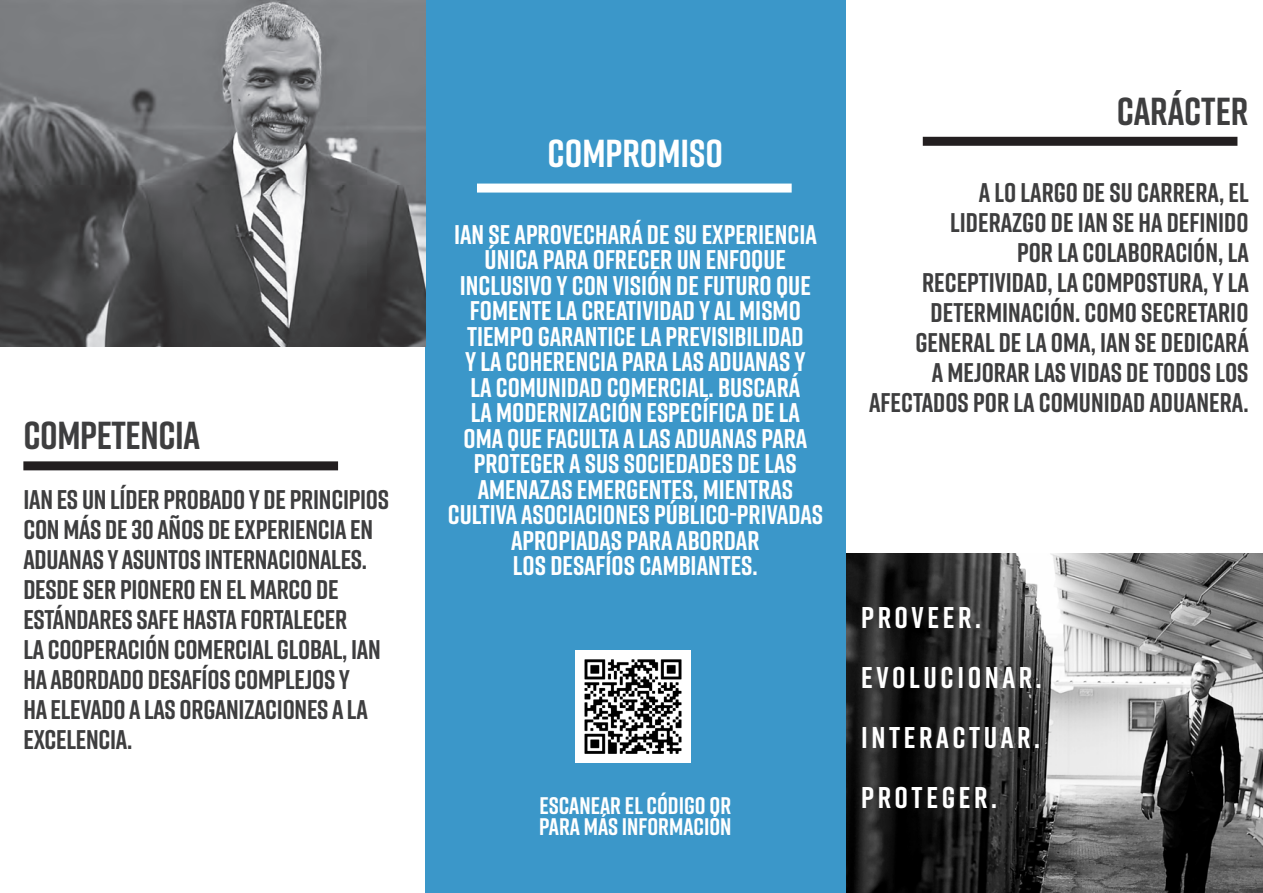
<style>
.page{position:relative;width:1263px;height:893px;background:#fff}
.page>*{position:absolute;margin:0;border:0;box-sizing:border-box;transform-origin:0 0}
.Main_Heading_-_Left{font:700 39px "Rift";letter-spacing:-.01em;color:#3e3e3f}
.Main_Heading_-_Left-2{font:700 39px "Rift";color:#fff}
.t1{font:700 30px "Rift";letter-spacing:.12em;color:#fff}
.Main_Heading_-_Left-3{font:700 27px/25.5px "Rift";color:#fff;text-align:center}
.Body_Text{font:700 27px/30px "Rift";color:#3e3e3f}
.Main_Heading_-_Left-4{font:700 27px/30px "Rift";letter-spacing:-.01em;color:#3e3e3f}
.Body_Text-2{font:700 24px "Rift";color:#fff}
</style>
<div class="page">
<div style="left:923px;top:137px;width:314px;height:9px;background:#231f20"></div>
<img style="left:845px;top:553px;width:418px;height:340px">
<div style="left:425px;top:1px;width:420px;height:892px;background:#3b97c9"></div>
<div style="left:23px;top:461px;width:315px;height:9px;background:#231f20"></div>
<div style="left:477px;top:184px;width:315px;height:9px;background:#fff"></div>
<img style="left:0;top:0;width:425px;height:347px">
<img style="left:575px;top:650px;width:116px;height:112px">
<p class="Main_Heading_-_Left" style="left:23px;top:408px;width:178px">COMPETENCIA</p>
<p class="Main_Heading_-_Left-4" style="left:23px;top:484px;width:367px">IAN ES UN LÍDER PROBADO Y DE PRINCIPIOS CON MÁS DE 30 AÑOS DE EXPERIENCIA EN ADUANAS Y ASUNTOS INTERNACIONALES.<br>DESDE SER PIONERO EN EL MARCO DE ESTÁNDARES SAFE HASTA FORTALECER</p>
<p class="Body_Text" style="left:23px;top:634px;width:359px">LA COOPERACIÓN COMERCIAL GLOBAL, IAN<br>HA ABORDADO DESAFÍOS COMPLEJOS Y<br>HA ELEVADO A LAS ORGANIZACIONES A LA<br>EXCELENCIA.</p>
<p class="Main_Heading_-_Left-2" style="left:547px;top:126px;width:177px">COMPROMISO</p>
<p class="Main_Heading_-_Left-3" style="left:448px;top:221px;width:377px">IAN SE APROVECHARÁ DE SU EXPERIENCIA ÚNICA PARA OFRECER UN ENFOQUE INCLUSIVO Y CON VISIÓN DE FUTURO QUE FOMENTE LA CREATIVIDAD Y AL MISMO TIEMPO GARANTICE LA PREVISIBILIDAD<br>Y LA COHERENCIA PARA LAS ADUANAS Y<br>LA COMUNIDAD COMERCIAL. BUSCARÁ<br>LA MODERNIZACIÓN ESPECÍFICA DE LA OMA QUE FACULTA A LAS ADUANAS PARA PROTEGER A SUS SOCIEDADES DE LAS AMENAZAS EMERGENTES, MIENTRAS CULTIVA ASOCIACIONES PÚBLICO-PRIVADAS APROPIADAS PARA ABORDAR</p>
<p class="Main_Heading_-_Left-3" style="left:513px;top:552px;width:246px">LOS DESAFÍOS CAMBIANTES.</p>
<p class="Body_Text-2" style="left:539px;top:788px;width:193px">ESCANEAR EL CÓDIGO QR</p>
<p class="Body_Text-2" style="left:539px;top:809px;width:194px">PARA MÁS INFORMACIÓN</p>
<p class="Main_Heading_-_Left" style="left:1117px;top:84px;width:133px">CARÁCTER</p>
<p class="Body_Text" style="left:979px;top:177px;width:271px">A LO LARGO DE SU CARRERA, EL</p>
<p class="Body_Text" style="left:950px;top:207px;width:300px">LIDERAZGO DE IAN SE HA DEFINIDO</p>
<p class="Body_Text" style="left:1017px;top:237px;width:233px">POR LA COLABORACIÓN, LA</p>
<p class="Body_Text" style="left:869px;top:267px;width:381px;text-align:right">RECEPTIVIDAD, LA COMPOSTURA, Y LA DETERMINACIÓN. COMO SECRETARIO GENERAL DE LA OMA, IAN SE DEDICARÁ<br>A MEJORAR LAS VIDAS DE TODOS LOS AFECTADOS POR LA COMUNIDAD ADUANERA.</p>
<p class="t1" style="left:861px;top:596px;width:121px">PROVEER.</p>
<p class="t1" style="left:861px;top:656px;width:182px">EVOLUCIONAR.</p>
<p class="t1" style="left:861px;top:716px;width:180px">INTERACTUAR.</p>
<p class="t1" style="left:861px;top:776px;width:137px">PROTEGER.</p>
</div>
